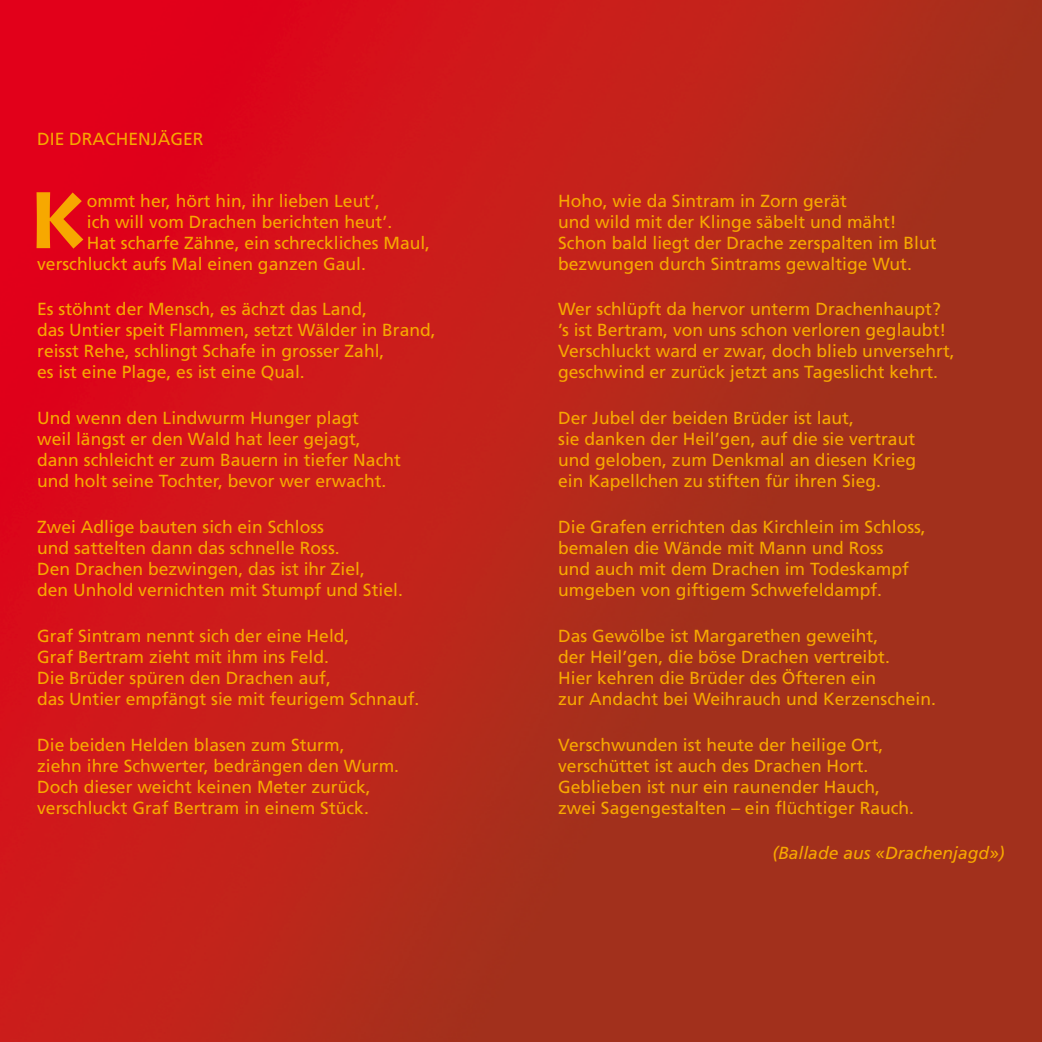
<style>
.page{position:relative;width:1042px;height:1042px;background:#fff}
.page>*{position:absolute;margin:0;border:0;box-sizing:border-box;transform-origin:0 0}
.t1{font:700 77px "Lithos Pro";color:#f7a800}
.t2{font:17.5px/21px "Frutiger LT Std";color:#f7a800}
.t3{font:italic 17.5px "Frutiger LT Std";color:#f7a800}
</style>
<div class="page">
<img style="left:0;top:0;width:1042px;height:1042px">
<p class="t2" style="left:37px;top:129px;width:57px">DIE DRACHENJ</p>
<p class="t2" style="left:158px;top:129px;width:25px">ÄGER</p>
<h1 class="t1" style="left:27px;top:174px;width:48px">K</h1>
<p class="t2" style="left:87px;top:190px;width:295px">ommt her, hört hin, ihr lieben Leut’,</p>
<p class="t2" style="left:87px;top:211px;width:307px">ich will vom Drachen berichten heut’.</p>
<p class="t2" style="left:87px;top:232px;width:345px">Hat scharfe Zähne, ein schreckliches Maul,</p>
<p class="t2" style="left:37px;top:253px;width:330px">verschluckt aufs Mal einen ganzen Gaul.</p>
<p class="t2" style="left:37px;top:299px;width:400px">Es stöhnt der Mensch, es ächzt das Land,<br>das U ntier speit Flammen, setzt Wälder in Brand, reisst Rehe, schlingt Schafe in grosser Zahl,<br>es ist eine Plage, es ist eine Qual.</p>
<p class="t2" style="left:37px;top:408px;width:365px">U nd wenn den Lindwurm H unger plagt<br>weil längst er den Wald hat leer gejagt, dann schleicht er zum Bauern in tiefer Nacht und holt seine Tochter, bevor wer erwacht.</p>
<p class="t2" style="left:37px;top:516px;width:367px">Zwei Adlige bauten sich ein Schloss<br>und sattelten dann das schnelle Ross.<br>Den Drachen bezwingen, das ist ihr Ziel,<br>den U nhold vernichten mit Stumpf und Stiel.</p>
<p class="t2" style="left:37px;top:625px;width:384px">Graf Sintram nennt sich der eine Held,<br>Graf Bertram zieht mit ihm ins Feld.<br>Die Brüder spüren den Drachen auf,<br>das U ntier empfängt sie mit feurigem Schnauf.</p>
<p class="t2" style="left:37px;top:734px;width:363px">Die beiden Helden blasen zum Sturm,<br>ziehn ihre Schwerter, bedrängen den Wurm.<br>Doch dieser weicht keinen Meter zurück, verschluckt Graf Bertram in einem Stück.</p>
<p class="t2" style="left:558px;top:190px;width:380px">Hoho, wie da Sintram in Zorn gerät<br>und wild mit der Klinge säbelt und mäht!<br>Schon bald liegt der Drache zerspalten im Blut bezwungen durch Sintrams gewaltige Wut.</p>
<p class="t2" style="left:558px;top:299px;width:398px">Wer schlüpft da hervor unterm Drachenhaupt? ’s ist Bertram, von uns schon verloren geglaubt!<br>Verschluckt ward er zwar, doch blieb unversehrt, geschwind er zurück jetzt ans Tageslicht kehrt.</p>
<p class="t2" style="left:558px;top:408px;width:359px">Der Jubel der beiden Brüder ist laut,<br>sie danken der Heil’gen, auf die sie vertraut und geloben, zum Denkmal an diesen Krieg ein Kapellchen zu stiften für ihren Sieg.</p>
<p class="t2" style="left:558px;top:516px;width:369px">Die Grafen errichten das Kirchlein im Schloss, bemalen die Wände mit Mann und Ross<br>und auch mit dem Drachen im Todeskampf umgeben von giftigem Schwefeldampf.</p>
<p class="t2" style="left:558px;top:625px;width:379px">Das Gewölbe ist Margarethen geweiht,<br>der Heil’gen, die böse Drachen vertreibt.<br>H ier kehren die Brüder des Öfteren ein<br>zur Andacht bei Weihrauch und Kerzenschein.</p>
<p class="t2" style="left:558px;top:734px;width:357px">Verschwunden ist heute der heilige Ort, verschüttet ist auch des Drachen H ort.<br>Geblieben ist nur ein raunender Hauch, zwei Sagengestalten – ein flüchtiger Rauch.</p>
<p class="t3" style="left:772px;top:843px;width:234px">(Ballade aus «Drachenjagd»)</p>
</div>
